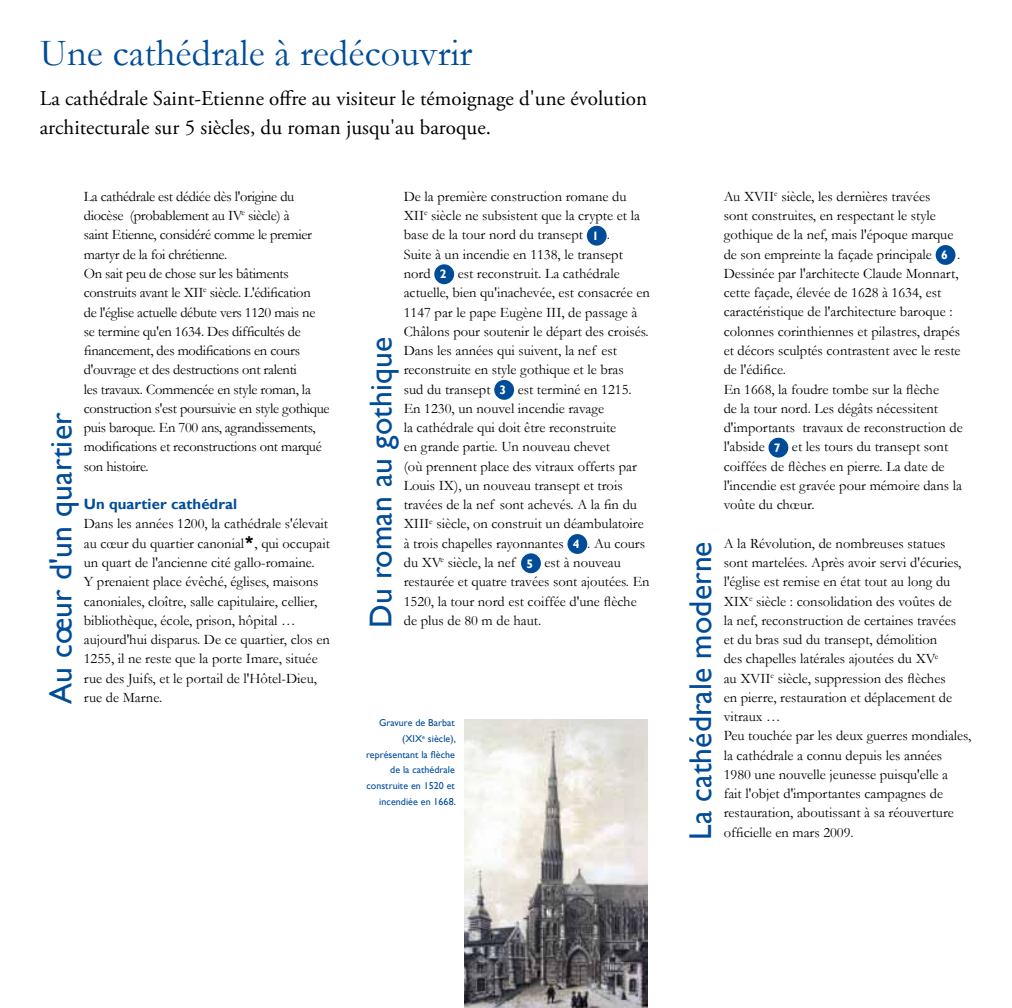
<style>
.page{position:relative;width:1012px;height:1008px;background:#fff}
.page>*{position:absolute;margin:0;border:0;box-sizing:border-box;transform-origin:0 0}
.t1{font:38.5px "Garamond";letter-spacing:.005em;color:#004c99}
.t2{font:31.5px "Gill Sans";letter-spacing:.005em;color:#004c99}
.t3{font:21px/28.9px "Adobe Garamond Pro";color:#000}
.t4{font:700 14.88px "Gill Sans";letter-spacing:.005em;color:#004c99}
.t5{font:14.53px/19.2px "Garamond";color:#000}
.t6{font:14.53px/19.2px "Garamond";letter-spacing:-.02em;color:#000}
.t7{font:9.97px/15.8px "Gill Sans";letter-spacing:.005em;color:#004c99;text-align:right}
.s1{font-family:"Franklin Gothic";font-weight:600;font-size:17.5px}
.s2{font-family:"Gill Sans";font-weight:700;font-size:12.25px;color:#fff}
</style>
<div class="page">
<img style="left:464px;top:719px;width:183px;height:288px">
<div style="left:587px;top:226px;width:20px;height:19px;background:#004c99;border-radius:50%"></div>
<div style="left:434px;top:264px;width:20px;height:20px;background:#004c99;border-radius:50%"></div>
<div style="left:494px;top:380px;width:20px;height:19px;background:#004c99;border-radius:50%"></div>
<div style="left:567px;top:534px;width:20px;height:19px;background:#004c99;border-radius:50%"></div>
<div style="left:521px;top:553px;width:20px;height:20px;background:#004c99;border-radius:50%"></div>
<div style="left:936px;top:245px;width:19px;height:20px;background:#004c99;border-radius:50%"></div>
<div style="left:768px;top:437px;width:20px;height:20px;background:#004c99;border-radius:50%"></div>
<h1 class="t1" style="left:40px;top:27px;width:434px">Une cathédrale à redécouvrir</h1>
<h3 class="t3" style="left:40px;top:85px;width:609px">La cathédrale Saint-Etienne offre au visiteur le témoignage d'une évolution architecturale sur 5 siècles, du roman jusqu'au baroque.</h3>
<p class="t6" style="left:84px;top:186px;width:247px">La cathédrale est dédiée dès l'origine du diocèse (probablement au IV<sup>e</sup> siècle) à<br>saint Etienne, considéré comme le premier martyr de la foi chrétienne.<br>On sait peu de chose sur les bâtiments construits avant le XII<sup>e</sup> siècle. L'édification<br>de l'église actuelle débute vers 1120 mais ne se termine qu'en 1634. Des difficultés de financement, des modifications en cours d'ouvrage et des destructions ont ralenti<br>les travaux. Commencée en style roman, la construction s'est poursuivie en style gothique puis baroque. En 700 ans, agrandissements, modifications et reconstructions ont marqué son histoire.</p>
<p class="t4" style="left:84px;top:495px;width:155px">Un quartier cathédral</p>
<p class="t5" style="left:84px;top:513px;width:248px">Dans les années 1200, la cathédrale s'élevait au cœur du quartier canonial<span class="s1">*</span>, qui occupait un quart de l'ancienne cité gallo-romaine.<br>Y prenaient place évêché, églises, maisons canoniales, cloître, salle capitulaire, cellier, bibliothèque, école, prison, hôpital … aujourd'hui disparus. De ce quartier, clos en 1255, il ne reste que la porte Imare, située rue des Juifs, et le portail de l'Hôtel-Dieu,</p>
<h2 class="t2" style="left:42px;top:703px;width:292px;rotate:-90deg">Au cœur d'un quartier</h2>
<p class="t5" style="left:84px;top:687px;width:80px">rue de Marne.</p>
<p class="t5" style="left:404px;top:186px;width:248px">De la première construction romane du XII<sup>e</sup> siècle ne subsistent que la crypte et la base de la tour nord du transept <span class="s2">1</span> .<br>Suite à un incendie en 1138, le transept nord <span class="s2">2</span> est reconstruit. La cathédrale actuelle, bien qu'inachevée, est consacrée en 1147 par le pape Eugène III, de passage à Châlons pour soutenir le départ des croisés.<br>Dans les années qui suivent, la nef est reconstruite en style gothique et le bras<br>sud du transept <span class="s2">3</span> est terminé en 1215.<br>En 1230, un nouvel incendie ravage<br>la cathédrale qui doit être reconstruite<br>en grande partie. Un nouveau chevet<br>(où prennent place des vitraux offerts par Louis IX), un nouveau transept et trois travées de la nef sont achevés. A la fin du XIII<sup>e</sup> siècle, on construit un déambulatoire à trois chapelles rayonnantes <span class="s2">4</span> . Au cours du XV<sup>e</sup> siècle, la nef <span class="s2">5</span> est à nouveau restaurée et quatre travées sont ajoutées. En 1520, la tour nord est coiffée d'une flèche</p>
<h2 class="t2" style="left:362px;top:628px;width:292px;rotate:-90deg">Du roman au gothique</h2>
<p class="t5" style="left:404px;top:610px;width:139px">de plus de 80 m de haut.</p>
<p class="t7" style="left:366px;top:714px;width:91px">Gravure de Barbat (XIX<sup>e</sup> siècle), représentant la flèche de la cathédrale construite en 1520 et incendiée en 1668.</p>
<h2 class="t2" style="left:682px;top:839px;width:300px;rotate:-90deg">La cathédrale moderne</h2>
<p class="t5" style="left:724px;top:186px;width:241px">Au XVII<sup>e</sup> siècle, les dernières travées<br>sont construites, en respectant le style gothique de la nef, mais l'époque marque de son empreinte la façade principale <span class="s2">6</span> .<br>Dessinée par l'architecte Claude Monnart, cette façade, élevée de 1628 à 1634, est caractéristique de l'architecture baroque : colonnes corinthiennes et pilastres, drapés et décors sculptés contrastent avec le reste de l'édifice.<br>En 1668, la foudre tombe sur la flèche<br>de la tour nord. Les dégâts nécessitent d'importants travaux de reconstruction de l'abside <span class="s2">7</span> et les tours du transept sont coiffées de flèches en pierre. La date de l'incendie est gravée pour mémoire dans la voûte du chœur.</p>
<p class="t5" style="left:724px;top:533px;width:249px">A la Révolution, de nombreuses statues sont martelées. Après avoir servi d'écuries, l'église est remise en état tout au long du XIX<sup>e</sup> siècle : consolidation des voûtes de<br>la nef, reconstruction de certaines travées<br>et du bras sud du transept, démolition<br>des chapelles latérales ajoutées du XV<sup>e<br></sup>au XVII<sup>e</sup> siècle, suppression des flèches<br>en pierre, restauration et déplacement de vitraux …<br>Peu touchée par les deux guerres mondiales, la cathédrale a connu depuis les années 1980 une nouvelle jeunesse puisqu'elle a<br>fait l'objet d'importantes campagnes de restauration, aboutissant à sa réouverture</p>
<p class="t5" style="left:724px;top:821px;width:132px">officielle en mars 2009.</p>
</div>
